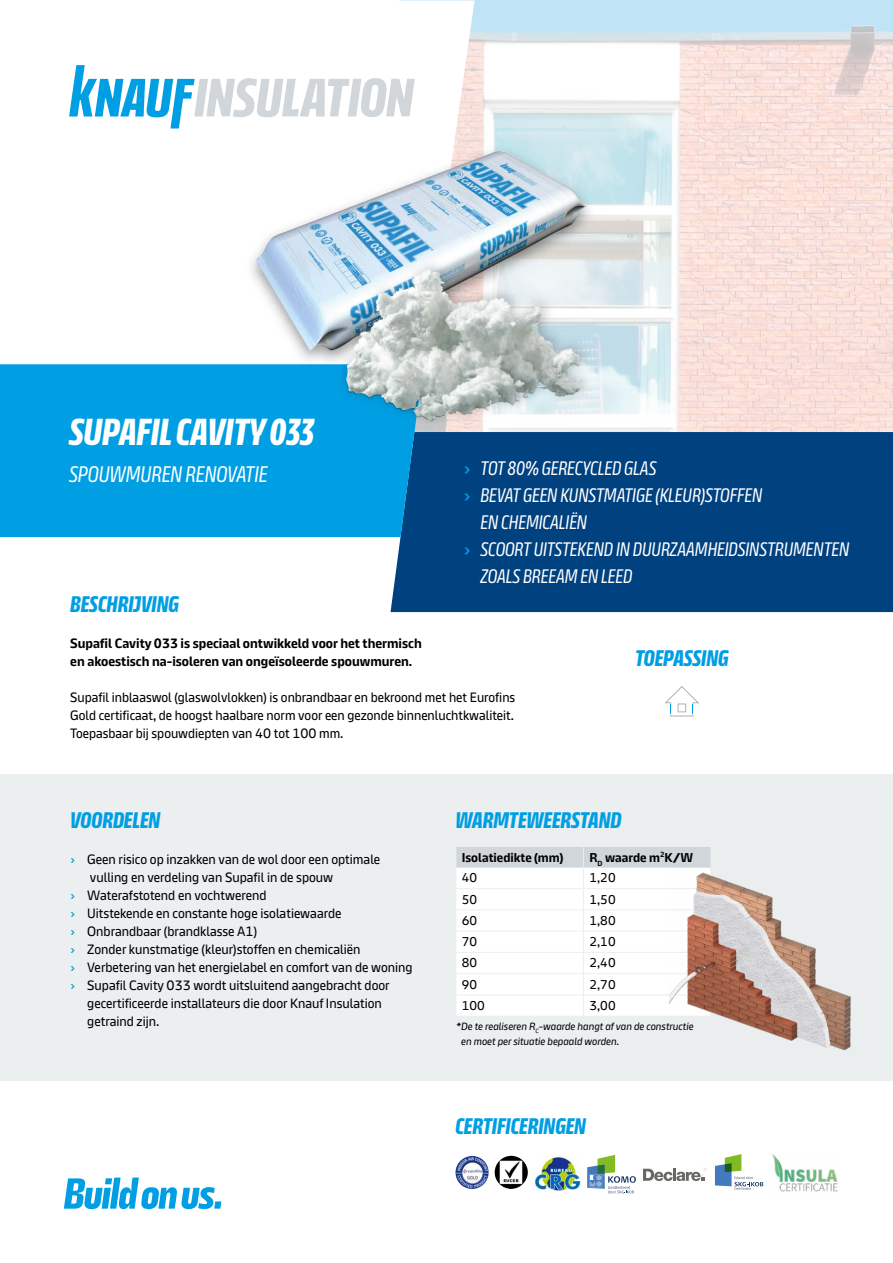
<style>
.page{position:relative;width:893px;height:1263px;background:#fff}
.page>*{position:absolute;margin:0;border:0;box-sizing:border-box;transform-origin:0 0}
.t1{font:700 37.5px "Knauf Head";color:#fff}
.t2{font:700 22.5px "Knauf Head";color:#009ee3}
.t3{font:22.5px "Knauf Head";color:#fff}
.t4{font:19.5px "Knauf Head";color:#fff}
.t5{font:13.5px/18px "Knauf";color:#000;text-align:justify}
.t6{font:700 13.5px/18px "Knauf";color:#000}
.t7{font:12.75px "Knauf";letter-spacing:.005em;color:#000}
.t8{font:700 12.75px "Knauf";color:#000}
.t9{font:italic 10.5px/15px "Knauf";color:#000}
.s1{font-family:"Knauf";color:#009ee3}
.s2{color:#009ee3}
</style>
<div class="page">
<img style="left:534px;top:1155px;width:47px;height:36px">
<svg style="left:715px;top:1154px;width:48px;height:36px"></svg>
<img style="left:772px;top:1154px;width:66px;height:38px">
<img style="left:475px;top:0;width:418px;height:432px">
<div style="left:391px;top:432px;width:502px;height:180px;background:#004180"></div>
<div style="left:0;top:774px;width:893px;height:306px;background:#eceff0"></div>
<img style="left:455px;top:1156px;width:34px;height:33px;border-radius:17px">
<img style="left:495px;top:1156px;width:33px;height:33px;border-radius:17px">
<svg style="left:665px;top:686px;width:34px;height:30px"></svg>
<svg style="left:64px;top:1177px;width:157px;height:32px"></svg>
<svg style="left:0;top:0;width:475px;height:553px"></svg>
<div style="left:0;top:364px;width:423px;height:173px;background:#009ee3"></div>
<svg style="left:69px;top:65px;width:346px;height:63px"></svg>
<img style="left:241px;top:122px;width:359px;height:318px">
<img style="left:256px;top:151px;width:325px;height:269px">
<svg style="left:456px;top:847px;width:255px;height:169px;background:#f7f8f9"></svg>
<img style="left:669px;top:865px;width:182px;height:186px">
<svg style="left:643px;top:1167px;width:65px;height:14px"></svg>
<svg style="left:587px;top:1155px;width:49px;height:38px"></svg>
<h1 class="t1" style="left:69px;top:413px;width:247px">SUPAFIL CAVITY 033</h1>
<h2 class="t3" style="left:69px;top:463px;width:200px">SPOUWMUREN RENOVATIE</h2>
<h3 class="t4" style="left:463px;top:458px;width:194px"><span class="s1">›</span> TOT 80% GERECYCLED GLAS</h3>
<h3 class="t4" style="left:463px;top:485px;width:300px"><span class="s1">›</span> BEVAT GEEN KUNSTMATIGE (KLEUR)STOFFEN</h3>
<h3 class="t4" style="left:480px;top:512px;width:108px">EN CHEMICALIËN</h3>
<h3 class="t4" style="left:463px;top:539px;width:387px"><span class="s1">›</span> SCOORT UITSTEKEND IN DUURZAAMHEIDSINSTRUMENTEN</h3>
<h3 class="t4" style="left:480px;top:566px;width:153px">ZOALS BREEAM EN LEED</h3>
<h2 class="t2" style="left:70px;top:593px;width:110px">BESCHRIJVING</h2>
<p class="t6" style="left:70px;top:634px;width:353px">Supafil Cavity 033 is speciaal ontwikkeld voor het thermisch en akoestisch na-isoleren van ongeïsoleerde spouwmuren.</p>
<p class="t5" style="left:70px;top:688px;width:447px">Supafil inblaaswol (glaswolvlokken) is onbrandbaar en bekroond met het Eurofins Gold certificaat, de hoogst haalbare norm voor een gezonde binnenluchtkwaliteit.<br>Toepasbaar bij spouwdiepten van 40 tot 100 mm.</p>
<h2 class="t2" style="left:635px;top:647px;width:95px">TOEPASSING</h2>
<h2 class="t2" style="left:70px;top:809px;width:92px">VOORDELEN</h2>
<h2 class="t2" style="left:455px;top:809px;width:168px">WARMTEWEERSTAND</h2>
<p class="t5" style="left:70px;top:850px;width:312px"><span class="s2">›</span> Geen risico op inzakken van de wol door een optimale</p>
<p class="t5" style="left:90px;top:868px;width:245px">vulling en verdeling van Supafil in de spouw</p>
<p class="t5" style="left:70px;top:886px;width:198px"><span class="s2">›</span> Waterafstotend en vochtwerend</p>
<p class="t5" style="left:70px;top:904px;width:273px"><span class="s2">›</span> Uitstekende en constante hoge isolatiewaarde</p>
<p class="t5" style="left:70px;top:922px;width:188px"><span class="s2">›</span> Onbrandbaar (brandklasse A1)</p>
<p class="t5" style="left:70px;top:940px;width:292px"><span class="s2">›</span> Zonder kunstmatige (kleur)stoffen en chemicaliën</p>
<p class="t5" style="left:70px;top:958px;width:344px"><span class="s2">›</span> Verbetering van het energielabel en comfort van de woning</p>
<p class="t5" style="left:70px;top:976px;width:321px"><span class="s2">›</span> Supafil Cavity 033 wordt uitsluitend aangebracht door</p>
<p class="t5" style="left:87px;top:994px;width:296px">gecertificeerde installateurs die door Knauf Insulation</p>
<p class="t5" style="left:87px;top:1012px;width:74px">getraind zijn.</p>
<p class="t8" style="left:462px;top:850px;width:103px">Isolatiedikte (mm)</p>
<p class="t8" style="left:589px;top:850px;width:105px">R<sub>D</sub> waarde m<sup>2</sup>K/W</p>
<p class="t7" style="left:462px;top:871px;width:17px">40</p>
<p class="t7" style="left:589px;top:871px;width:28px">1,20</p>
<p class="t7" style="left:462px;top:892px;width:17px">50</p>
<p class="t7" style="left:589px;top:892px;width:28px">1,50</p>
<p class="t7" style="left:462px;top:913px;width:17px">60</p>
<p class="t7" style="left:589px;top:913px;width:28px">1,80</p>
<p class="t7" style="left:462px;top:935px;width:17px">70</p>
<p class="t7" style="left:589px;top:935px;width:28px">2,10</p>
<p class="t7" style="left:462px;top:956px;width:17px">80</p>
<p class="t7" style="left:589px;top:956px;width:28px">2,40</p>
<p class="t7" style="left:462px;top:977px;width:17px">90</p>
<p class="t7" style="left:589px;top:977px;width:28px">2,70</p>
<p class="t7" style="left:462px;top:998px;width:25px">100</p>
<p class="t7" style="left:589px;top:998px;width:28px">3,00</p>
<p class="t9" style="left:461px;top:1018px;width:234px;text-indent:-5px">*De te realiseren R<sub>C</sub>-waarde hangt af van de constructie en moet per situatie bepaald worden.</p>
<h2 class="t2" style="left:455px;top:1115px;width:132px">CERTIFICERINGEN</h2>
</div>
